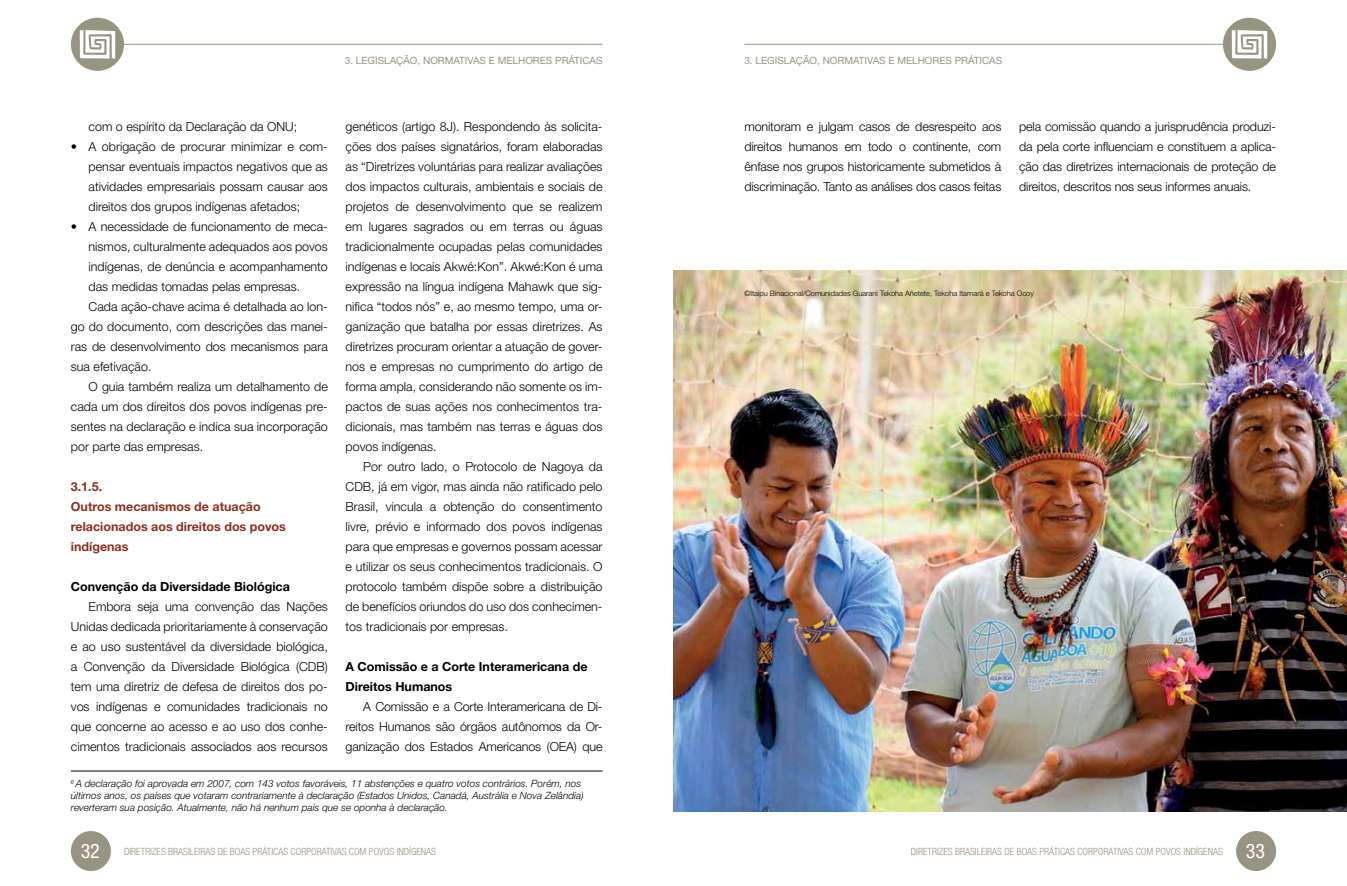
<style>
.page{position:relative;width:1347px;height:886px;background:#fff}
.page>*{position:absolute;margin:0;border:0;box-sizing:border-box;transform-origin:0 0}
.t1{font:300 12.5px/20px "Helvetica Neue LT Std";color:#000;text-align:justify}
.t2{font:700 12.5px/20px "Helvetica Neue LT Std";color:#000}
.t3{font:700 12.5px/20px "Helvetica Neue LT Std";color:#8a2f1d}
.t4{font:italic 300 10px/12px "Helvetica Neue LT Std";color:#000}
.t5{font:300 condensed 10px "Helvetica Neue LT Std";color:#989482}
.t6{font:10px "Helvetica Neue LT Std";color:#989482}
.t7{font:300 7.5px "Helvetica Neue LT Std";color:#000}
.s1{font-weight:400;font-size:20px;color:#fff}
</style>
<div class="page">
<hr style="left:71px;top:771px;width:531px;height:1px;background:#000">
<img style="left:673px;top:271px;width:673px;height:540px">
<div style="left:1222px;top:18px;width:54px;height:53px;background:#989482;border-radius:50%"></div>
<div style="left:71px;top:18px;width:53px;height:53px;background:#989482;border-radius:50%"></div>
<div style="left:71px;top:831px;width:40px;height:40px;background:#989482;border-radius:50%"></div>
<div style="left:1236px;top:831px;width:40px;height:40px;background:#989482;border-radius:50%"></div>
<hr style="left:744px;top:44px;width:481px;height:1px;background:#989482">
<hr style="left:122px;top:44px;width:480px;height:1px;background:#989482">
<svg style="left:1231px;top:30px;width:36px;height:29px"></svg>
<svg style="left:80px;top:30px;width:35px;height:29px"></svg>
<p class="t6" style="left:345px;top:55px;width:259px">3. LEGI SLAÇÃO, NORMATIVAS E MELHORES PRÁTICAS</p>
<p class="t6" style="left:744px;top:55px;width:259px">3. LEGI SLAÇÃO, NORMATIVAS E MELHORES PRÁTICAS</p>
<p class="t1" style="left:89px;top:116px;width:210px">com o espírito da Declaração da ONU;</p>
<p class="t1" style="left:89px;top:136px;width:241px;text-indent:-18px">• A obrigação de procurar minimizar e com&shy;pensar eventuais impactos negativos que as atividades empresariais possam causar aos direitos dos grupos indígenas afetados;</p>
<p class="t1" style="left:71px;top:216px;width:258px">• A necessidade de funcionamento de meca-</p>
<p class="t1" style="left:89px;top:236px;width:241px">nismos, culturalmente adequados aos povos</p>
<p class="t1" style="left:89px;top:256px;width:241px">indígenas, de denúncia e acompanhamento</p>
<p class="t1" style="left:89px;top:276px;width:213px">das medidas tomadas pelas empresas.</p>
<p class="t1" style="left:89px;top:296px;width:241px">Cada ação-chave acima é detalhada ao lon-</p>
<p class="t1" style="left:71px;top:316px;width:258px">go do documento, com descrições das manei-</p>
<p class="t1" style="left:71px;top:336px;width:258px">ras de desenvolvimento dos mecanismos para</p>
<p class="t1" style="left:71px;top:356px;width:82px">sua efetivação.</p>
<p class="t1" style="left:89px;top:376px;width:241px">O guia também realiza um detalhamento de</p>
<p class="t1" style="left:71px;top:396px;width:258px">cada um dos direitos dos povos indígenas pre-</p>
<p class="t1" style="left:71px;top:416px;width:258px">sentes na declaração e indica sua incorporação</p>
<p class="t1" style="left:71px;top:436px;width:134px">por parte das empresas.</p>
<p class="t3" style="left:71px;top:476px;width:217px">3.1.5.<br>Outros mecanismos de atuação relacionados aos direitos dos povos indígenas</p>
<p class="t2" style="left:71px;top:576px;width:220px">Convenção da Diversidade Biológica</p>
<p class="t1" style="left:71px;top:596px;width:258px;text-indent:18px">Embora seja uma convenção das Nações Unidas dedicada prioritariamente à conservação e ao uso sustentável da diversidade biológica, a Convenção da Diversidade Biológica (CDB) tem uma diretriz de defesa de direitos dos po&shy;vos indígenas e comunidades tradicionais no que concerne ao acesso e ao uso dos conhe&shy;cimentos tradicionais associados aos recursos</p>
<p class="t1" style="left:345px;top:116px;width:258px">genéticos (artigo 8J). Respondendo às solicita&shy;ções dos países signatários, foram elaboradas as “Diretrizes voluntárias para realizar avaliações dos impactos culturais, ambientais e sociais de projetos de desenvolvimento que se realizem em lugares sagrados ou em terras ou águas tradicionalmente ocupadas pelas comunidades indígenas e locais Akwé:Kon”. Akwé:Kon é uma expressão na língua indígena Mahawk que sig&shy;nifica “todos nós” e, ao mesmo tempo, uma or&shy;ganização que batalha por essas diretrizes. As diretrizes procuram orientar a atuação de gover&shy;nos e empresas no cumprimento do artigo de forma ampla, considerando não somente os im&shy;pactos de suas ações nos conhecimentos tra&shy;dicionais, mas também nas terras e águas dos povos indígenas.</p>
<p class="t1" style="left:345px;top:456px;width:258px;text-indent:18px">Por outro lado, o Protocolo de Nagoya da CDB, já em vigor, mas ainda não ratificado pelo Brasil, vincula a obtenção do consentimento livre, prévio e informado dos povos indígenas para que empresas e governos possam acessar e utilizar os seus conhecimentos tradicionais. O protocolo também dispõe sobre a distribuição de benefícios oriundos do uso dos conhecimen&shy;tos tradicionais por empresas.</p>
<p class="t2" style="left:345px;top:656px;width:243px">A Comissão e a Corte Interamericana de<br>Direitos Humanos</p>
<p class="t1" style="left:345px;top:696px;width:258px;text-indent:18px">A Comissão e a Corte Interamericana de Di&shy;reitos Humanos são órgãos autônomos da Or&shy;ganização dos Estados Americanos (OEA) que</p>
<p class="t1" style="left:744px;top:116px;width:258px">monitoram e julgam casos de desrespeito aos direitos humanos em todo o continente, com ênfase nos grupos historicamente submetidos à discriminação. Tanto as análises dos casos feitas</p>
<p class="t1" style="left:1019px;top:116px;width:258px">pela comissão quando a jurisprudência produzi&shy;da pela corte influenciam e constituem a aplica&shy;ção das diretrizes internacionais de proteção de direitos, descritos nos seus informes anuais.</p>
<p class="t7" style="left:744px;top:289px;width:291px">©Itaipu Binacional/Comunidades Guarani Tekoha Añetete, Tekoha Itamarã e Tekoha Ocoy</p>
<p class="t4" style="left:71px;top:777px;width:514px"><sup>6</sup> A declaração foi aprovada em 2007, com 143 votos favoráveis, 11 abstenções e quatro votos contrários. Porém, nos últimos anos, os países que votaram contrariamente à declaração (Estados Unidos, Canadá, Austrália e Nova Zelândia) reverteram sua posição. Atualmente, não há nenhum país que se oponha à declaração.</p>
<p class="t5" style="left:81px;top:845px;width:357px"><span class="s1">32</span> DIRETRIZES BRASILEIRAS DE BOAS PRÁTICAS CORPORATIVAS COM POVOS INDÍGENAS</p>
<p class="t5" style="left:911px;top:845px;width:356px">DIRETRIZES BRASILEIRAS DE BOAS PRÁTICAS CORPORATIVAS COM POVOS INDÍGENAS <span class="s1">33</span></p>
</div>
